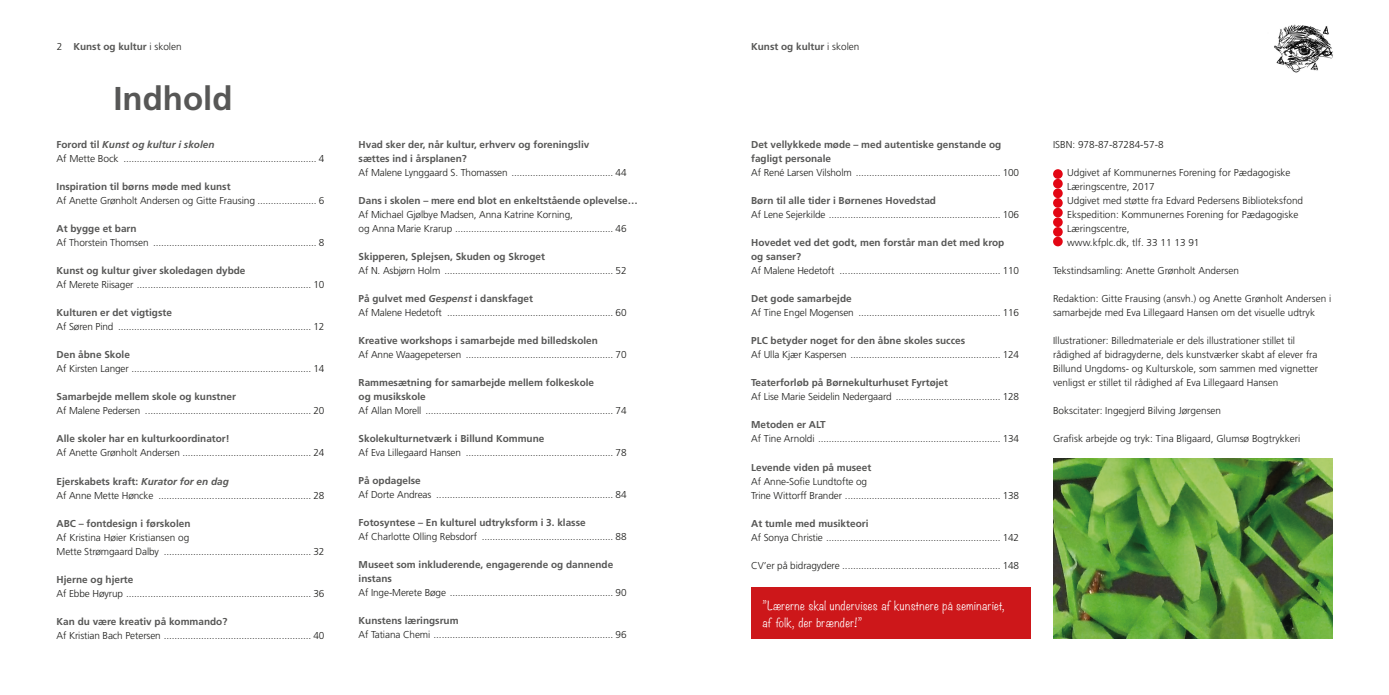
<style>
.page{position:relative;width:1389px;height:695px;background:#fff}
.page>*{position:absolute;margin:0;border:0;box-sizing:border-box;transform-origin:0 0}
.t1{font:700 33px "Frutiger LT Std";color:#575756}
.t2{font:300 11px/17px "Noteworthy";letter-spacing:.04em;color:#fff}
.t3{font:300 10px/14px "Frutiger LT Std";letter-spacing:-.01em;color:#1d1d1b}
.t4{font:700 10px/14px "Frutiger LT Std";color:#575756}
.s1{font-weight:300;color:#1d1d1b}
.s2{font-weight:700;color:#575756}
.s3{font-weight:700;font-style:italic;color:#575756}
</style>
<div class="page">
<img style="left:1274px;top:24px;width:59px;height:49px">
<img style="left:1053px;top:458px;width:279px;height:180px">
<div style="left:1053px;top:169px;width:10px;height:10px;background:#e30614;border-radius:50%"></div>
<div style="left:1053px;top:179px;width:10px;height:9px;background:#e30614;border-radius:50%"></div>
<div style="left:1053px;top:188px;width:10px;height:10px;background:#e30614;border-radius:50%"></div>
<div style="left:1053px;top:198px;width:10px;height:10px;background:#e30614;border-radius:50%"></div>
<div style="left:1053px;top:208px;width:10px;height:9px;background:#e30614;border-radius:50%"></div>
<div style="left:1053px;top:217px;width:10px;height:10px;background:#e30614;border-radius:50%"></div>
<div style="left:1053px;top:227px;width:10px;height:10px;background:#e30614;border-radius:50%"></div>
<div style="left:1053px;top:237px;width:10px;height:9px;background:#e30614;border-radius:50%"></div>
<div style="left:751px;top:587px;width:279px;height:51px;background:#cd171a"></div>
<p class="t4" style="left:57px;top:40px;width:127px"><span class="s1">2</span> Kunst og kultur <span class="s1">i skolen</span></p>
<p class="t4" style="left:751px;top:40px;width:110px">Kunst og kultur <span class="s1">i skolen</span></p>
<h1 class="t1" style="left:113px;top:79px;width:121px">Indhold</h1>
<p class="t3" style="left:57px;top:138px;width:270px"><span class="s2">Forord til</span> <span class="s3">Kunst og kultur i skolen<br></span>Af Mette Bock ........................................................................ 4</p>
<p class="t4" style="left:57px;top:180px;width:176px">Inspiration til børns møde med kunst</p>
<p class="t3" style="left:57px;top:194px;width:270px">Af Anette Grønholt Andersen og Gitte Frausing ...................... 6</p>
<p class="t4" style="left:57px;top:222px;width:82px">At bygge et barn</p>
<p class="t3" style="left:57px;top:236px;width:270px">Af Thorstein Thomsen ............................................................. 8</p>
<p class="t4" style="left:57px;top:264px;width:190px">Kunst og kultur giver skoledagen dybde</p>
<p class="t3" style="left:57px;top:278px;width:269px">Af Merete Riisager ................................................................. 10</p>
<p class="t4" style="left:57px;top:306px;width:117px">Kulturen er det vigtigste</p>
<p class="t3" style="left:57px;top:320px;width:269px">Af Søren Pind ........................................................................ 12</p>
<p class="t4" style="left:57px;top:348px;width:75px">Den åbne Skole</p>
<p class="t3" style="left:57px;top:362px;width:269px">Af Kirsten Langer ................................................................... 14</p>
<p class="t4" style="left:57px;top:390px;width:181px">Samarbejde mellem skole og kunstner</p>
<p class="t3" style="left:57px;top:404px;width:269px">Af Malene Pedersen .............................................................. 20</p>
<p class="t4" style="left:57px;top:432px;width:175px">Alle skoler har en kulturkoordinator!</p>
<p class="t3" style="left:57px;top:446px;width:269px">Af Anette Grønholt Andersen ................................................ 24</p>
<p class="t3" style="left:57px;top:474px;width:269px"><span class="s2">Ejerskabets kraft:</span> <span class="s3">Kurator for en dag<br></span>Af Anne Mette Høncke ......................................................... 28</p>
<p class="t4" style="left:57px;top:516px;width:135px">ABC – fontdesign i førskolen</p>
<p class="t3" style="left:57px;top:530px;width:269px">Af Kristina Høier Kristiansen og<br>Mette Strømgaard Dalby ....................................................... 32</p>
<p class="t4" style="left:57px;top:572px;width:78px">Hjerne og hjerte</p>
<p class="t3" style="left:57px;top:586px;width:269px">Af Ebbe Høyrup ..................................................................... 36</p>
<p class="t4" style="left:57px;top:614px;width:172px">Kan du være kreativ på kommando?</p>
<p class="t3" style="left:57px;top:628px;width:269px">Af Kristian Bach Petersen ....................................................... 40</p>
<p class="t4" style="left:359px;top:138px;width:232px">Hvad sker der, når kultur, erhverv og foreningsliv sættes ind i årsplanen?</p>
<p class="t3" style="left:359px;top:166px;width:270px">Af Malene Lynggaard S. Thomassen ...................................... 44</p>
<p class="t4" style="left:359px;top:194px;width:281px">Dans i skolen – mere end blot en enkeltstående oplevelse…</p>
<p class="t3" style="left:359px;top:208px;width:270px">Af Michael Gjølbye Madsen, Anna Katrine Korning,<br>og Anna Marie Krarup ........................................................... 46</p>
<p class="t4" style="left:359px;top:250px;width:188px">Skipperen, Splejsen, Skuden og Skroget</p>
<p class="t3" style="left:359px;top:264px;width:270px">Af N. Asbjørn Holm ............................................................... 52</p>
<p class="t3" style="left:359px;top:292px;width:270px"><span class="s2">På gulvet med</span> <span class="s3">Gespenst</span> <span class="s2">i danskfaget<br></span>Af Malene Hedetoft .............................................................. 60</p>
<p class="t4" style="left:359px;top:334px;width:241px">Kreative workshops i samarbejde med billedskolen</p>
<p class="t3" style="left:359px;top:348px;width:270px">Af Anne Waagepetersen ....................................................... 70</p>
<p class="t4" style="left:359px;top:376px;width:237px">Rammesætning for samarbejde mellem folkeskole og musikskole</p>
<p class="t3" style="left:359px;top:404px;width:270px">Af Allan Morell ...................................................................... 74</p>
<p class="t4" style="left:359px;top:432px;width:187px">Skolekulturnetværk i Billund Kommune</p>
<p class="t3" style="left:359px;top:446px;width:270px">Af Eva Lillegaard Hansen ....................................................... 78</p>
<p class="t4" style="left:359px;top:474px;width:64px">På opdagelse</p>
<p class="t3" style="left:359px;top:488px;width:270px">Af Dorte Andreas .................................................................. 84</p>
<p class="t4" style="left:359px;top:516px;width:229px">Fotosyntese – En kulturel udtryksform i 3. klasse</p>
<p class="t3" style="left:359px;top:530px;width:270px">Af Charlotte Olling Rebsdorf ................................................. 88</p>
<p class="t4" style="left:359px;top:558px;width:256px">Museet som inkluderende, engagerende og dannende instans</p>
<p class="t3" style="left:359px;top:586px;width:270px">Af Inge-Merete Bøge ............................................................. 90</p>
<p class="t4" style="left:359px;top:614px;width:101px">Kunstens læringsrum</p>
<p class="t3" style="left:359px;top:628px;width:270px">Af Tatiana Chemi ................................................................... 96</p>
<p class="t4" style="left:751px;top:138px;width:252px">Det vellykkede møde – med autentiske genstande og fagligt personale</p>
<p class="t3" style="left:751px;top:166px;width:269px">Af René Larsen Vilsholm ...................................................... 100</p>
<p class="t4" style="left:751px;top:194px;width:186px">Børn til alle tider i Børnenes Hovedstad</p>
<p class="t3" style="left:751px;top:208px;width:269px">Af Lene Sejerkilde ................................................................ 106</p>
<p class="t4" style="left:751px;top:236px;width:255px">Hovedet ved det godt, men forstår man det med krop og sanser?</p>
<p class="t3" style="left:751px;top:264px;width:269px">Af Malene Hedetoft ............................................................ 110</p>
<p class="t4" style="left:751px;top:292px;width:102px">Det gode samarbejde</p>
<p class="t3" style="left:751px;top:306px;width:269px">Af Tine Engel Mogensen ..................................................... 116</p>
<p class="t4" style="left:751px;top:334px;width:215px">PLC betyder noget for den åbne skoles succes</p>
<p class="t3" style="left:751px;top:348px;width:269px">Af Ulla Kjær Kaspersen ........................................................ 124</p>
<p class="t4" style="left:751px;top:376px;width:198px">Teaterforløb på Børnekulturhuset Fyrtøjet</p>
<p class="t3" style="left:751px;top:390px;width:269px">Af Lise Marie Seidelin Nedergaard ....................................... 128</p>
<p class="t4" style="left:751px;top:418px;width:76px">Metoden er ALT</p>
<p class="t3" style="left:751px;top:432px;width:269px">Af Tine Arnoldi .................................................................... 134</p>
<p class="t4" style="left:751px;top:460px;width:122px">Levende viden på museet</p>
<p class="t3" style="left:751px;top:474px;width:269px">Af Anne-Sofie Lundtofte og<br>Trine Wittorff Brander .......................................................... 138</p>
<p class="t4" style="left:751px;top:516px;width:119px">At tumle med musikteori</p>
<p class="t3" style="left:751px;top:530px;width:269px">Af Sonya Christie ................................................................. 142</p>
<p class="t3" style="left:751px;top:558px;width:269px">CV’er på bidragydere ........................................................... 148</p>
<p class="t2" style="left:763px;top:596px;width:243px">”Lærerne skal undervises af kunstnere på seminariet, af folk, der brænder!”</p>
<p class="t3" style="left:1053px;top:138px;width:112px">ISBN: 978-87-87284-57-8</p>
<p class="t3" style="left:1067px;top:166px;width:237px">Udgivet af Kommunernes Forening for Pædagogiske Læringscentre, 2017<br>Udgivet med støtte fra Edvard Pedersens Biblioteksfond Ekspedition: Kommunernes Forening for Pædagogiske Læringscentre,<br>www.kfplc.dk, tlf. 33 11 13 91</p>
<p class="t3" style="left:1053px;top:264px;width:187px">Tekstindsamling: Anette Grønholt Andersen</p>
<p class="t3" style="left:1053px;top:292px;width:280px">Redaktion: Gitte Frausing (ansvh.) og Anette Grønholt Andersen i samarbejde med Eva Lillegaard Hansen om det visuelle udtryk</p>
<p class="t3" style="left:1053px;top:334px;width:267px">Illustrationer: Billedmateriale er dels illustrationer stillet til rådighed af bidragyderne, dels kunstværker skabt af elever fra Billund Ungdoms- og Kulturskole, som sammen med vignetter venligst er stillet til rådighed af Eva Lillegaard Hansen</p>
<p class="t3" style="left:1053px;top:404px;width:170px">Bokscitater: Ingegjerd Bilving Jørgensen</p>
<p class="t3" style="left:1053px;top:432px;width:249px">Grafisk arbejde og tryk: Tina Bligaard, Glumsø Bogtrykkeri</p>
</div>
